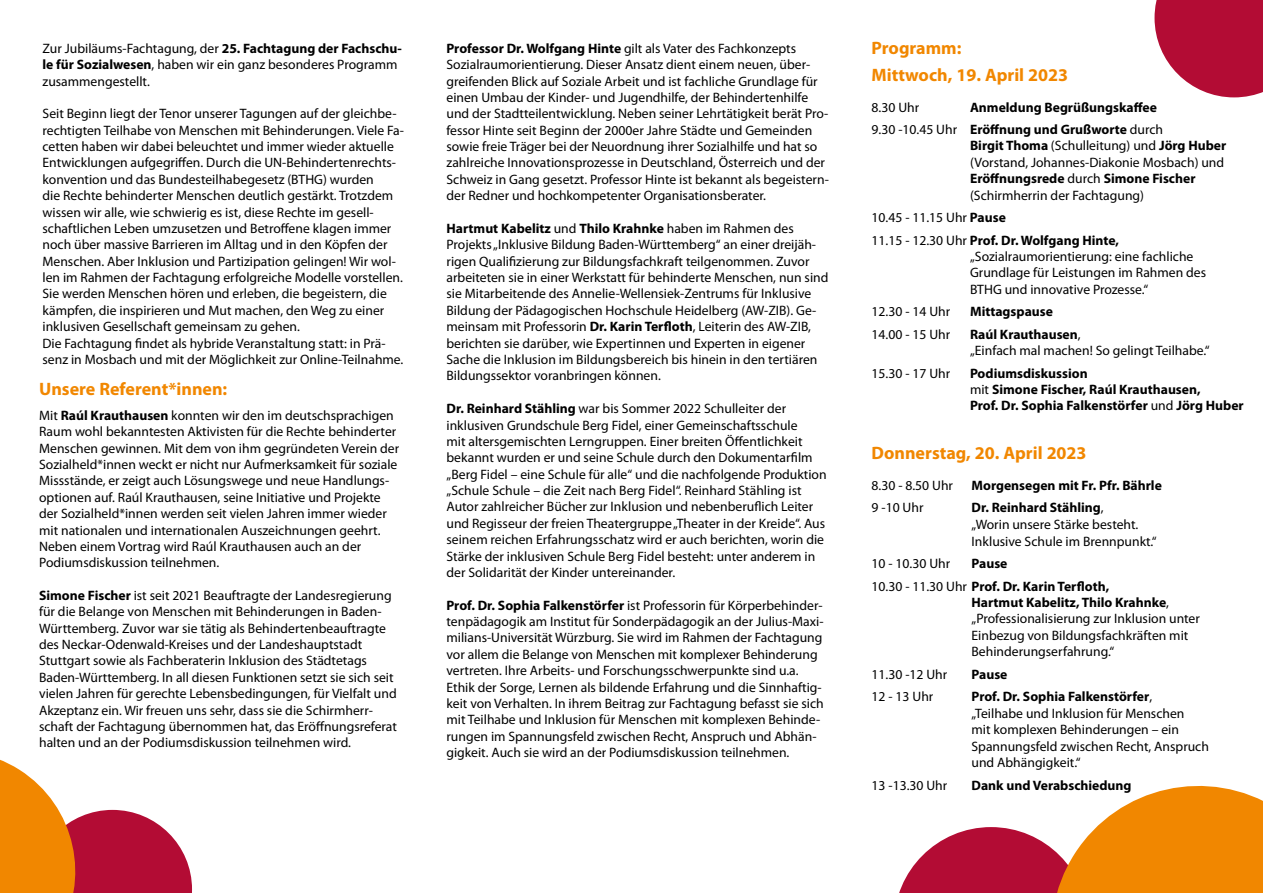
<style>
.page{position:relative;width:1263px;height:893px;background:#fff}
.page>*{position:absolute;margin:0;border:0;box-sizing:border-box;transform-origin:0 0}
.t1{font:700 18px/27px "Myriad Pro";color:#f18700}
.t2{font:13.65px/16.4px "Myriad Pro";color:#000}
.t3{font:700 13.65px/16.4px "Myriad Pro";color:#000}
.s1{font-weight:700}
.s2{font-weight:400}
</style>
<div class="page">
<svg style="left:1154px;top:0;width:109px;height:97px;background:#bd2d4f"></svg>
<svg style="left:0;top:759px;width:192px;height:134px"></svg>
<svg style="left:899px;top:785px;width:364px;height:108px"></svg>
<p class="t2" style="left:43px;top:40px;width:361px">Zur Jubiläums-Fachtagung, der <span class="s1">25. Fachtagung der Fachschu&shy;le für Sozialwesen</span>, haben wir ein ganz besonderes Programm zusammengestellt.</p>
<p class="t2" style="left:43px;top:105px;width:363px">Seit Beginn liegt der Tenor unserer Tagungen auf der gleichbe&shy;rechtigten Teilhabe von Menschen mit Behinderungen. Viele Fa&shy;cetten haben wir dabei beleuchtet und immer wieder aktuelle Entwicklungen aufgegriffen. Durch die UN-Behindertenrechts&shy;konvention und das Bundesteilhabegesetz (BTHG) wurden<br>die Rechte behinderter Menschen deutlich gestärkt. Trotzdem wissen wir alle, wie schwierig es ist, diese Rechte im gesell&shy;schaftlichen Leben umzusetzen und Betroffene klagen immer noch über massive Barrieren im Alltag und in den Köpfen der Menschen. Aber Inklusion und Partizipation gelingen! Wir wol&shy;len im Rahmen der Fachtagung erfolgreiche Modelle vorstellen.<br>Sie werden Menschen hören und erleben, die begeistern, die kämpfen, die inspirieren und Mut machen, den Weg zu einer inklusiven Gesellschaft gemeinsam zu gehen.<br>Die Fachtagung findet als hybride Veranstaltung statt: in Prä&shy;senz in Mosbach und mit der Möglichkeit zur Online-Teilnahme.</p>
<h1 class="t1" style="left:39px;top:375px;width:190px">Unsere Referent*innen:</h1>
<p class="t2" style="left:39px;top:407px;width:362px">Mit <span class="s1">Raúl Krauthausen</span> konnten wir den im deutschsprachigen Raum wohl bekanntesten Aktivisten für die Rechte behinderter Menschen gewinnen. Mit dem von ihm gegründeten Verein der Sozialheld*innen weckt er nicht nur Aufmerksamkeit für soziale Missstände, er zeigt auch Lösungswege und neue Handlungs&shy;optionen auf. Raúl Krauthausen, seine Initiative und Projekte der Sozialheld*innen werden seit vielen Jahren immer wieder mit nationalen und internationalen Auszeichnungen geehrt.<br>Neben einem Vortrag wird Raúl Krauthausen auch an der Podiumsdiskussion teilnehmen.</p>
<p class="t2" style="left:39px;top:587px;width:359px"><span class="s1">Simone Fischer</span> ist seit 2021 Beauftragte der Landesregierung für die Belange von Menschen mit Behinderungen in Baden-Württemberg. Zuvor war sie tätig als Behindertenbeauftragte des Neckar-Odenwald-Kreises und der Landeshauptstadt Stuttgart sowie als Fachberaterin Inklusion des Städtetags Baden-Württemberg. In all diesen Funktionen setzt sie sich seit vielen Jahren für gerechte Lebensbedingungen, für Vielfalt und Akzeptanz ein. Wir freuen uns sehr, dass sie die Schirmherr&shy;schaft der Fachtagung übernommen hat, das Eröffnungsreferat halten und an der Podiumsdiskussion teilnehmen wird.</p>
<p class="t2" style="left:446px;top:40px;width:384px"><span class="s1">Professor Dr. Wolfgang Hinte</span> gilt als Vater des Fachkonzepts Sozialraumorientierung. Dieser Ansatz dient einem neuen, über&shy;greifenden Blick auf Soziale Arbeit und ist fachliche Grundlage für einen Umbau der Kinder- und Jugendhilfe, der Behindertenhilfe und der Stadtteilentwicklung. Neben seiner Lehrtätigkeit berät Pro&shy;fessor Hinte seit Beginn der 2000er Jahre Städte und Gemeinden sowie freie Träger bei der Neuordnung ihrer Sozialhilfe und hat so zahlreiche Innovationsprozesse in Deutschland, Österreich und der Schweiz in Gang gesetzt. Professor Hinte ist bekannt als begeistern&shy;der Redner und hochkompetenter Organisationsberater.</p>
<p class="t2" style="left:446px;top:220px;width:383px"><span class="s1">Hartmut Kabelitz</span> und <span class="s1">Thilo Krahnke</span> haben im Rahmen des Projekts „Inklusive Bildung Baden-Württemberg“ an einer dreijäh&shy;rigen Qualifizierung zur Bildungsfachkraft teilgenommen. Zuvor arbeiteten sie in einer Werkstatt für behinderte Menschen, nun sind sie Mitarbeitende des Annelie-Wellensiek-Zentrums für Inklusive Bildung der Pädagogischen Hochschule Heidelberg (AW-ZIB). Ge&shy;meinsam mit Professorin <span class="s1">Dr. Karin Terfloth</span>, Leiterin des AW-ZIB, berichten sie darüber, wie Expertinnen und Experten in eigener Sache die Inklusion im Bildungsbereich bis hinein in den tertiären Bildungssektor voranbringen können.</p>
<p class="t2" style="left:446px;top:400px;width:382px"><span class="s1">Dr. Reinhard Stähling</span> war bis Sommer 2022 Schulleiter der inklusiven Grundschule Berg Fidel, einer Gemeinschaftsschule<br>mit altersgemischten Lerngruppen. Einer breiten Öffentlichkeit bekannt wurden er und seine Schule durch den Dokumentarfilm „Berg Fidel – eine Schule für alle“ und die nachfolgende Produktion „Schule Schule – die Zeit nach Berg Fidel“. Reinhard Stähling ist Autor zahlreicher Bücher zur Inklusion und nebenberuflich Leiter und Regisseur der freien Theatergruppe „Theater in der Kreide“. Aus seinem reichen Erfahrungsschatz wird er auch berichten, worin die Stärke der inklusiven Schule Berg Fidel besteht: unter anderem in der Solidarität der Kinder untereinander.</p>
<p class="t2" style="left:446px;top:597px;width:379px"><span class="s1">Prof. Dr. Sophia Falkenstörfer</span> ist Professorin für Körperbehinder&shy;tenpädagogik am Institut für Sonderpädagogik an der Julius-Maxi&shy;milians-Universität Würzburg. Sie wird im Rahmen der Fachtagung vor allem die Belange von Menschen mit komplexer Behinderung vertreten. Ihre Arbeits- und Forschungsschwerpunkte sind u.a.<br>Ethik der Sorge, Lernen als bildende Erfahrung und die Sinnhaftig&shy;keit von Verhalten. In ihrem Beitrag zur Fachtagung befasst sie sich mit Teilhabe und Inklusion für Menschen mit komplexen Behinde&shy;rungen im Spannungsfeld zwischen Recht, Anspruch und Abhän&shy;gigkeit. Auch sie wird an der Podiumsdiskussion teilnehmen.</p>
<h1 class="t1" style="left:872px;top:34px;width:198px">Programm:<br>Mittwoch, 19. April 2023</h1>
<p class="t2" style="left:872px;top:99px;width:49px">8.30 Uhr</p>
<p class="t3" style="left:872px;top:95px;width:293px;line-height:22.4px;text-indent:98px">Anmeldung Begrüßungskaffee<br><span class="s2">9.30 -10.45 Uhr</span> Eröffnung und Grußworte <span class="s2">durch</span></p>
<p class="t2" style="left:970px;top:138px;width:258px"><span class="s1">Birgit Thoma</span> (Schulleitung) und <span class="s1">Jörg Huber </span>(Vorstand, Johannes-Diakonie Mosbach) und <span class="s1">Eröffnungsrede</span> durch <span class="s1">Simone Fischer </span>(Schirmherrin der Fachtagung)</p>
<p class="t2" style="left:872px;top:206px;width:249px;line-height:22.5px">10.45 - 11.15 Uhr <span class="s1">Pause<br></span>11.15 - 12.30 Uhr <span class="s1">Prof. Dr. Wolfgang Hinte,</span></p>
<p class="t2" style="left:970px;top:248px;width:238px">„Sozialraumorientierung: eine fachliche<br>Grundlage für Leistungen im Rahmen des<br>BTHG und innovative Prozesse.“</p>
<p class="t2" style="left:872px;top:303px;width:80px">12.30 - 14 Uhr</p>
<p class="t3" style="left:970px;top:303px;width:84px">Mittagspause</p>
<p class="t2" style="left:872px;top:326px;width:80px">14.00 - 15 Uhr</p>
<p class="t2" style="left:970px;top:326px;width:241px"><span class="s1">Raúl Krauthausen</span>,<br>„Einfach mal machen! So gelingt Teilhabe.“</p>
<p class="t2" style="left:872px;top:365px;width:80px">15.30 - 17 Uhr</p>
<p class="t3" style="left:970px;top:364px;width:275px">Podiumsdiskussion<br><span class="s2">mit</span> Simone Fischer, Raúl Krauthausen,<br>Prof. Dr. Sophia Falkenstörfer <span class="s2">und</span> Jörg Huber</p>
<h1 class="t1" style="left:872px;top:438px;width:216px">Donnerstag, 20. April 2023</h1>
<p class="t2" style="left:872px;top:477px;width:83px">8.30 - 8.50 Uhr</p>
<p class="t3" style="left:971px;top:476px;width:192px">Morgensegen mit Fr. Pfr. Bährle</p>
<p class="t2" style="left:872px;top:499px;width:53px">9 -10 Uhr</p>
<p class="t2" style="left:971px;top:499px;width:187px;line-height:16.8px"><span class="s1">Dr. Reinhard Stähling</span>,<br>„Worin unsere Stärke besteht.<br>Inklusive Schule im Brennpunkt.“</p>
<p class="t2" style="left:872px;top:555px;width:80px">10 - 10.30 Uhr</p>
<p class="t3" style="left:872px;top:552px;width:239px;line-height:22.5px;text-align:center">Pause<br><span class="s2">10.30 - 11.30 Uhr</span> Prof. Dr. Karin Terfloth,</p>
<p class="t2" style="left:971px;top:594px;width:230px"><span class="s1">Hartmut Kabelitz, Thilo Krahnke</span>, „Professionalisierung zur Inklusion unter Einbezug von Bildungsfachkräften mit Behinderungserfahrung.“</p>
<p class="t2" style="left:872px;top:666px;width:77px">11.30 -12 Uhr</p>
<p class="t3" style="left:971px;top:665px;width:37px">Pause</p>
<p class="t2" style="left:872px;top:688px;width:63px">12 - 13 Uhr</p>
<p class="t2" style="left:971px;top:688px;width:239px"><span class="s1">Prof. Dr. Sophia Falkenstörfer</span>,<br>„Teilhabe und Inklusion für Menschen<br>mit komplexen Behinderungen – ein Spannungsfeld zwischen Recht, Anspruch und Abhängigkeit.“</p>
<p class="t2" style="left:872px;top:777px;width:77px">13 -13.30 Uhr</p>
<p class="t3" style="left:971px;top:776px;width:162px">Dank und Verabschiedung</p>
</div>
